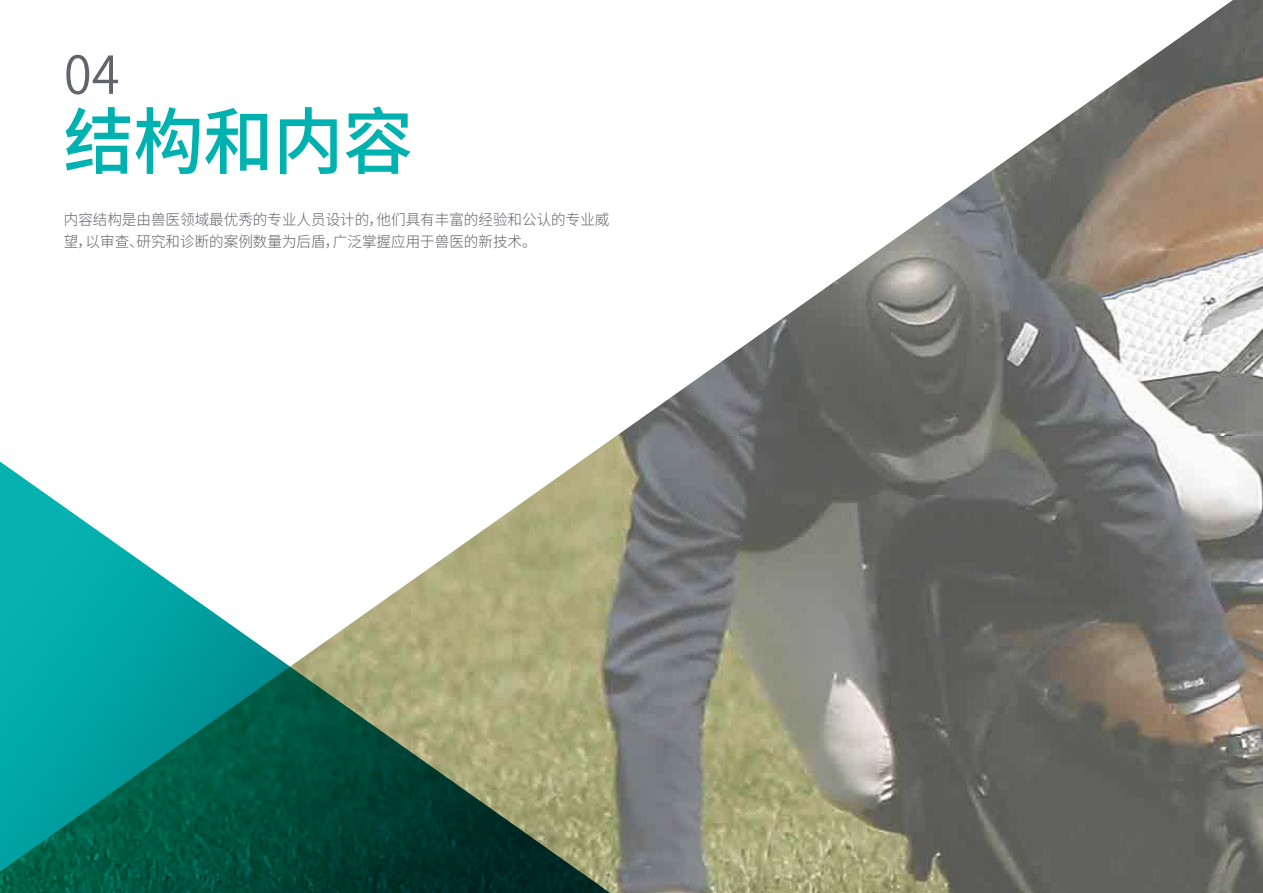
<style>
.page{position:relative;width:1263px;height:893px;background:#fff}
.page>*{position:absolute;margin:0;border:0;box-sizing:border-box;transform-origin:0 0}
.t1{font:500 72px "Source Han Sans CN";color:#00b2af}
.t2{font:52.5px "Source Han Sans CN";color:#61646a}
.t3{font:300 15px/22.5px "Source Han Sans CN";color:#61646a}
</style>
<div class="page">
<img style="left:602px;top:0;width:661px;height:893px">
<svg style="left:0;top:446px;width:640px;height:447px"></svg>
<h2 class="t2" style="left:64px;top:45px;width:57px">04</h2>
<h1 class="t1" style="left:64px;top:101px;width:351px">结构和内容</h1>
<p class="t3" style="left:64px;top:208px;width:547px">内容结构是由兽医领域最优秀的专业人员设计的，他们具有丰富的经验和公认的专业威望，以审查、研究和诊断的案例数量为后盾，广泛掌握应用于兽医的新技术。</p>
</div>
